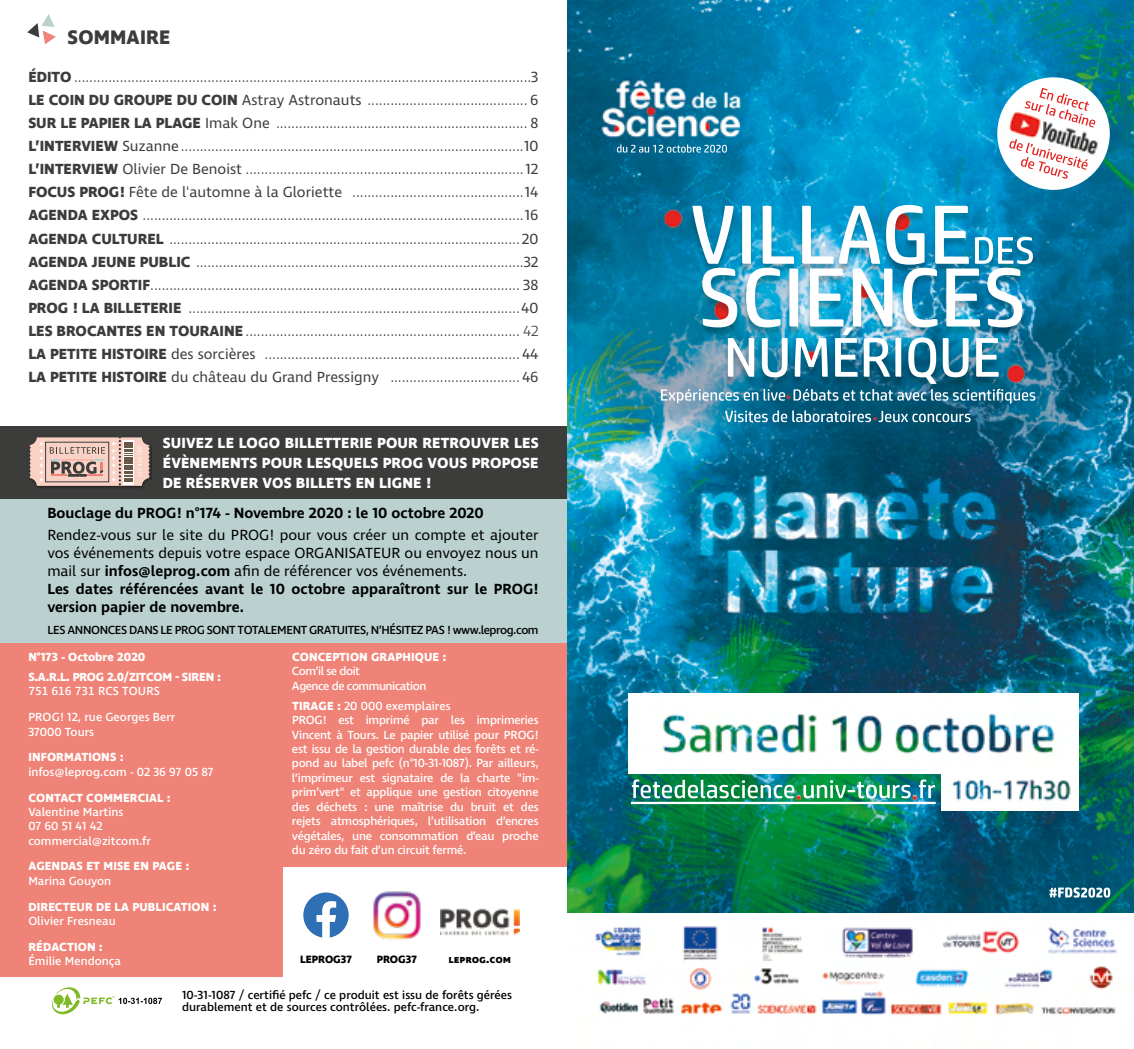
<style>
.page{position:relative;width:1134px;height:1049px;background:#fff}
.page>*{position:absolute;margin:0;border:0;box-sizing:border-box;transform-origin:0 0}
.t1{font:700 20px "Ingra";letter-spacing:.01em;color:#3c3c3b}
.t2{font:300 15px/23.2px "Ingra";color:#3c3c3b;text-align:justify}
.t3{font:15px/18px "Ingra";color:#000}
.t4{font:700 15px/20px "Ingra";letter-spacing:.01em;color:#fff;text-align:justify}
.t5{font:600 15px "Ingra";color:#000}
.t6{font:700 15px "Ingra";color:#3c3c3b}
.t7{font:15px "Ingra";color:#3c3c3b}
.t8{font:500 12px/14.4px "Ingra";letter-spacing:-.02em;color:#fff}
.t9{font:500 12px/14.4px "Ingra";color:#fff}
.t10{font:700 12px "Ingra";letter-spacing:.01em;color:#fff}
.t11{font:500 12px/12px "Ingra";letter-spacing:-.01em;color:#000}
.t12{font:500 12px "Ingra";letter-spacing:-.03em;color:#000}
.t13{font:700 12px/20px "Ingra";letter-spacing:-.01em;color:#fff}
.t14{font:500 12px/14.4px "Ingra";letter-spacing:-.04em;color:#fff}
.t15{font:700 10.8px "Ingra";color:#000}
.s1{font-weight:700}
.s2{font-weight:400}
.s3{font-weight:600}
</style>
<div class="page">
<div style="left:0;top:642px;width:567px;height:335px;background:#f08377"></div>
<div style="left:283px;top:867px;width:285px;height:115px;background:#fff"></div>
<div style="left:0;top:427px;width:567px;height:72px;background:#3c3c3b"></div>
<div style="left:0;top:499px;width:567px;height:143px;background:#bad1d0"></div>
<svg style="left:303px;top:892px;width:46px;height:46px"></svg>
<svg style="left:52px;top:987px;width:110px;height:27px"></svg>
<img style="left:29px;top:445px;width:123px;height:43px">
<svg style="left:30px;top:437px;width:119px;height:49px;background:#d1b3a8"></svg>
<img style="left:373px;top:891px;width:48px;height:49px">
<svg style="left:27px;top:14px;width:29px;height:30px"></svg>
<img style="left:440px;top:908px;width:79px;height:28px">
<img style="left:567px;top:0;width:567px;height:913px">
<img style="left:595px;top:926px;width:522px;height:89px">
<img style="left:595px;top:961px;width:522px;height:31px">
<img style="left:632px;top:779px;width:294px;height:19px">
<img style="left:629px;top:693px;width:449px;height:80px">
<img style="left:942px;top:773px;width:136px;height:37px">
<img style="left:942px;top:771px;width:136px;height:2px">
<img style="left:997px;top:77px;width:113px;height:113px;border-radius:56px">
<h1 class="t1" style="left:68px;top:25px;width:104px">SOMMAIRE</h1>
<p class="t2" style="left:28px;top:66px;width:511px"><span class="s1">ÉDITO</span> ........................................................................................................................<span class="s2">3<br></span><span class="s1">LE COIN DU GROUPE DU COIN</span> <span class="s2">Astray Astronauts</span></p>
<p class="t7" style="left:530px;top:90px;width:10px">6</p>
<p class="t6" style="left:28px;top:113px;width:243px">SUR LE PAPIER LA PLAGE <span class="s2">Imak One</span></p>
<p class="t2" style="left:28px;top:112px;width:512px;text-indent:502px"><span class="s2">8<br></span><span class="s1">L’INTERVIEW</span> <span class="s2">Suzanne</span>..........................................................................................<span class="s2">10<br></span><span class="s1">L’INTERVIEW</span> <span class="s2">Olivier De Benoist</span> .........................................................................<span class="s2">12<br></span><span class="s1">FOCUS PROG!</span> <span class="s2">Fête de l'automne à la Gloriette</span></p>
<p class="t2" style="left:28px;top:181px;width:512px;text-indent:496px"><span class="s2">14<br></span><span class="s1">AGENDA EXPOS</span> ....................................................................................................<span class="s2">16<br></span><span class="s1">AGENDA CULTUREL</span> ............................................................................................ <span class="s2">20<br></span><span class="s1">AGENDA JEUNE PUBLIC</span> ......................................................................................<span class="s2">32<br></span><span class="s1">AGENDA SPORTIF</span>................................................................................................. <span class="s2">38<br></span><span class="s1">PROG ! LA BILLETERIE</span> .......................................................................................<span class="s2">40<br></span><span class="s1">LES BROCANTES EN TOURAINE</span> ........................................................................ 42<br><span class="s1">LA PETITE HISTOIRE</span> <span class="s2">des sorcières</span> ................................................................... <span class="s2">44<br></span><span class="s1">LA PETITE HISTOIRE</span> <span class="s2">du château du Grand Pressigny</span></p>
<p class="t7" style="left:522px;top:368px;width:18px">46</p>
<p class="t4" style="left:163px;top:434px;width:377px">SUIVEZ LE LOGO BILLETTERIE POUR RETROUVER LES ÉVÈNEMENTS POUR LESQUELS PROG VOUS PROPOSE DE RÉSERVER VOS BILLETS EN LIGNE !</p>
<p class="t5" style="left:47px;top:504px;width:438px">Bouclage du PROG! n°174 - Novembre 2020 : le 10 octobre 2020</p>
<p class="t3" style="left:47px;top:527px;width:493px">Rendez-vous sur le site du PROG! pour vous créer un compte et ajouter vos événements depuis votre espace ORGANISATEUR ou envoyez nous un mail sur <span class="s3">infos@leprog.com</span> afin de référencer vos événements.<br><span class="s3">Les dates référencées avant le 10 octobre apparaîtront sur le PROG! version papier de novembre.</span></p>
<p class="t12" style="left:47px;top:623px;width:493px">LES ANNONCES DANS LE PROG SONT TOTALEMENT GRATUITES, N’HÉSITEZ PAS ! www.leprog.com</p>
<p class="t13" style="left:28px;top:647px;width:194px">N°173 - Octobre 2020<br>S.A.R.L. PROG 2.0/ZITCOM - SIREN :</p>
<p class="t9" style="left:28px;top:679px;width:149px;line-height:25.8px">751 616 731 RCS TOURS<br>PROG! 12, rue Georges Berr</p>
<p class="t9" style="left:28px;top:725px;width:67px">37000 Tours</p>
<p class="t10" style="left:28px;top:750px;width:97px">INFORMATIONS :</p>
<p class="t9" style="left:28px;top:765px;width:187px">infos@leprog.com - 02 36 97 05 87</p>
<p class="t10" style="left:28px;top:790px;width:144px">CONTACT COMMERCIAL :</p>
<p class="t9" style="left:28px;top:805px;width:124px">Valentine Martins<br>07 60 51 41 42 commercial@zitcom.fr</p>
<p class="t10" style="left:28px;top:859px;width:162px">AGENDAS ET MISE EN PAGE :</p>
<p class="t9" style="left:28px;top:874px;width:84px">Marina Gouyon</p>
<p class="t10" style="left:28px;top:899px;width:190px">DIRECTEUR DE LA PUBLICATION :</p>
<p class="t9" style="left:28px;top:914px;width:89px">Olivier Fresneau</p>
<p class="t10" style="left:28px;top:939px;width:76px">RÉDACTION :</p>
<p class="t9" style="left:28px;top:954px;width:94px">Émilie Mendonça</p>
<p class="t10" style="left:292px;top:649px;width:156px">CONCEPTION GRAPHIQUE :</p>
<p class="t14" style="left:292px;top:665px;width:136px">Com’il se doit<br>Agence de communication</p>
<p class="t8" style="left:292px;top:699px;width:248px"><span class="s1">TIRAGE :</span> 20 000 exemplaires<br>PROG! est imprimé par les imprimeries Vincent à Tours. Le papier utilisé pour PROG! est issu de la gestion durable des forêts et ré&shy;pond au label pefc (n°10-31-1087). Par ailleurs, l’imprimeur est signataire de la charte "im&shy;prim’vert" et applique une gestion citoyenne des déchets : une maîtrise du bruit et des rejets atmosphériques, l’utilisation d’encres végétales, une consommation d’eau proche du zéro du fait d’un circuit fermé.</p>
<p class="t15" style="left:300px;top:952px;width:53px">LEPROG37</p>
<p class="t15" style="left:448px;top:952px;width:64px">leprog.com</p>
<p class="t15" style="left:377px;top:952px;width:42px">PROG37</p>
<p class="t11" style="left:182px;top:990px;width:332px">10-31-1087 / certifié pefc / ce produit est issu de forêts gérées durablement et de sources contrôlées. pefc-france.org.</p>
</div>
